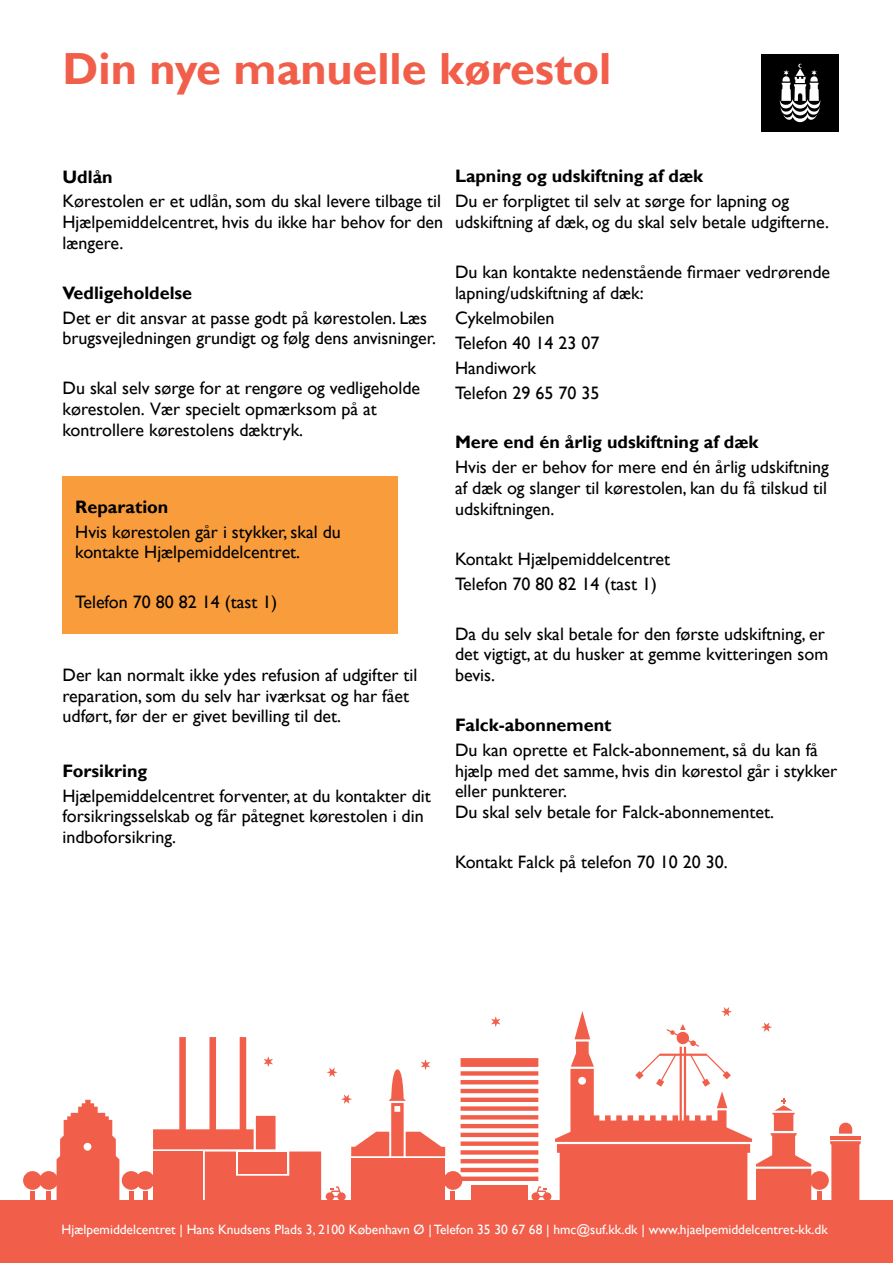
<style>
.page{position:relative;width:893px;height:1263px;background:#fff}
.page>*{position:absolute;margin:0;border:0;box-sizing:border-box;transform-origin:0 0}
.t1{font:700 45px "Gill Sans";color:#f15f4b}
.t2{font:18px/20.7px "Gill Sans";color:#000}
.t3{font:700 18px "Gill Sans";color:#000}
.t4{font:13.5px "Gill Sans";color:#fff}
</style>
<div class="page">
<div style="left:0;top:1200px;width:893px;height:63px;background:#f15f4b"></div>
<div style="left:761px;top:54px;width:78px;height:78px;background:#000"></div>
<svg style="left:780px;top:64px;width:40px;height:58px"></svg>
<svg style="left:839px;top:1123px;width:13px;height:11px"></svg>
<svg style="left:830px;top:1141px;width:31px;height:59px;background:#f26e5c"></svg>
<svg style="left:830px;top:1136px;width:31px;height:3px"></svg>
<div style="left:810px;top:1171px;width:19px;height:19px;background:#f15f4b;border-radius:50%"></div>
<div style="left:817px;top:1191px;width:5px;height:10px;background:#f15f4b"></div>
<div style="left:136px;top:1171px;width:19px;height:19px;background:#f15f4b;border-radius:50%"></div>
<hr style="left:143px;top:1191px;width:4px;height:10px;background:#f15f4b">
<div style="left:444px;top:1171px;width:18px;height:19px;background:#f15f4b;border-radius:50%"></div>
<hr style="left:451px;top:1191px;width:4px;height:10px;background:#f15f4b">
<div style="left:122px;top:1171px;width:19px;height:19px;background:#f15f4b;border-radius:50%"></div>
<hr style="left:129px;top:1191px;width:4px;height:10px;background:#f15f4b">
<div style="left:39px;top:1171px;width:19px;height:19px;background:#f15f4b;border-radius:50%"></div>
<hr style="left:47px;top:1191px;width:4px;height:10px;background:#f15f4b">
<div style="left:23px;top:1171px;width:19px;height:19px;background:#f15f4b;border-radius:50%"></div>
<div style="left:30px;top:1191px;width:5px;height:10px;background:#f15f4b"></div>
<svg style="left:461px;top:1007px;width:350px;height:193px"></svg>
<svg style="left:57px;top:1100px;width:62px;height:100px"></svg>
<svg style="left:153px;top:1037px;width:292px;height:163px"></svg>
<div style="left:63px;top:476px;width:335px;height:157px;background:#f99d3c"></div>
<h1 class="t1" style="left:63px;top:43px;width:550px">Din nye manuelle kørestol</h1>
<p class="t3" style="left:63px;top:166px;width:52px">Udlån</p>
<p class="t2" style="left:63px;top:191px;width:382px">Kørestolen er et udlån, som du skal levere tilbage til<br>Hjælpemiddelcentret, hvis du ikke har behov for den længere.</p>
<p class="t3" style="left:63px;top:282px;width:131px">Vedligeholdelse</p>
<p class="t2" style="left:63px;top:307px;width:375px">Det er dit ansvar at passe godt på kørestolen. Læs brugsvejledningen grundigt og følg dens anvisninger.</p>
<p class="t2" style="left:63px;top:378px;width:359px">Du skal selv sørge for at rengøre og vedligeholde kørestolen. Vær specielt opmærksom på at kontrollere kørestolens dæktryk.</p>
<p class="t3" style="left:75px;top:496px;width:95px">Reparation</p>
<p class="t2" style="left:75px;top:521px;width:267px">Hvis kørestolen går i stykker, skal du kontakte Hjælpemiddelcentret.</p>
<p class="t2" style="left:75px;top:592px;width:203px">Telefon 70 80 82 14 (tast 1)</p>
<p class="t2" style="left:63px;top:664px;width:356px">Der kan normalt ikke ydes refusion af udgifter til reparation, som du selv har iværksat og har fået udført, før der er givet bevilling til det.</p>
<p class="t3" style="left:63px;top:760px;width:86px">Forsikring</p>
<p class="t2" style="left:63px;top:785px;width:370px">Hjælpemiddelcentret forventer, at du kontakter dit forsikringsselskab og får påtegnet kørestolen i din indboforsikring.</p>
<p class="t3" style="left:455px;top:166px;width:250px">Lapning og udskiftning af dæk</p>
<p class="t2" style="left:455px;top:191px;width:376px">Du er forpligtet til selv at sørge for lapning og udskiftning af dæk, og du skal selv betale udgifterne.</p>
<p class="t2" style="left:455px;top:261px;width:377px">Du kan kontakte nedenstående firmaer vedrørende lapning/udskiftning af dæk:</p>
<p class="t2" style="left:455px;top:305px;width:146px;line-height:24.9px">Cykelmobilen<br>Telefon 40 14 23 07<br>Handiwork<br>Telefon 29 65 70 35</p>
<p class="t3" style="left:455px;top:432px;width:305px">Mere end én årlig udskiftning af dæk</p>
<p class="t2" style="left:455px;top:457px;width:375px;text-align:justify">Hvis der er behov for mere end én årlig udskiftning af dæk og slanger til kørestolen, kan du få tilskud til udskiftningen.</p>
<p class="t2" style="left:455px;top:546px;width:217px;line-height:24.9px">Kontakt Hjælpemiddelcentret<br>Telefon 70 80 82 14 (tast 1)</p>
<p class="t2" style="left:455px;top:623px;width:375px">Da du selv skal betale for den første udskiftning, er det vigtigt, at du husker at gemme kvitteringen som bevis.</p>
<p class="t3" style="left:455px;top:714px;width:158px">Falck-abonnement</p>
<p class="t2" style="left:455px;top:739px;width:384px">Du kan oprette et Falck-abonnement, så du kan få hjælp med det samme, hvis din kørestol går i stykker eller punkterer.<br>Du skal selv betale for Falck-abonnementet.</p>
<p class="t2" style="left:455px;top:851px;width:274px">Kontakt Falck på telefon 70 10 20 30.</p>
<p class="t4" style="left:62px;top:1221px;width:768px">Hjælpemiddelcentret | Hans Knudsens Plads 3, 2100 København Ø | Telefon 35 30 67 68 | hmc@suf.kk.dk | www.hjaelpemiddelcentret-kk.dk</p>
</div>
